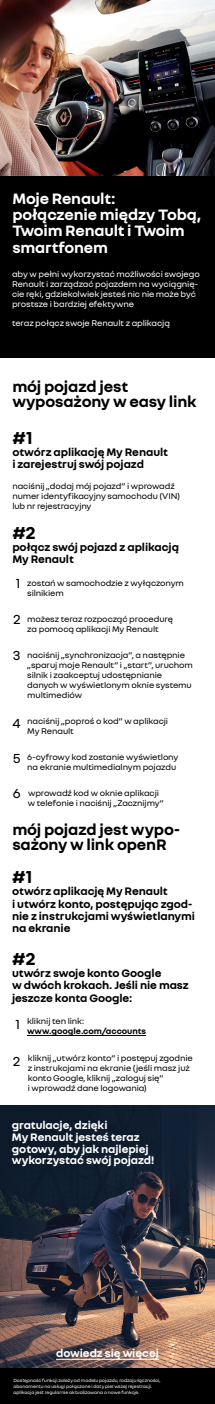
<style>
.page{position:relative;width:215px;height:1404px;background:#fff}
.page>*{position:absolute;margin:0;border:0;box-sizing:border-box;transform-origin:0 0}
.t1{font:700 18.65px "Nouvel R";color:#000}
.t2{font:700 16.45px/15.4px "Nouvel R";letter-spacing:-.01em;color:#000}
.t3{font:700 16.24px/16px "Nouvel R";letter-spacing:-.01em;color:#fff}
.t4{font:14.14px "Nouvel R";color:#000}
.t5{font:700 11.76px/12.3px "Nouvel R";letter-spacing:-.005em;color:#000}
.t6{font:700 11.76px/11.8px "Nouvel R";letter-spacing:-.005em;color:#fff}
.t7{font:8.96px/10.1px "Nouvel R";letter-spacing:-.01em;color:#000}
.t8{font:8.96px/10.1px "Nouvel R";letter-spacing:-.01em;color:#fff}
.t9{font:700 8.96px "Nouvel R";letter-spacing:-.005em;color:#000}
.t10{font:4.9px/5.9px "Nouvel R";letter-spacing:-.01em;color:#fff}
</style>
<div class="page">
<div style="left:0;top:1366px;width:214px;height:38px;background:#000"></div>
<img style="left:0;top:0;width:214px;height:176px">
<div style="left:0;top:176px;width:214px;height:181px;background:#000"></div>
<hr style="left:27px;top:1035px;width:119px;height:1px;background:#000">
<img style="left:0;top:1105px;width:214px;height:262px">
<hr style="left:56px;top:1359px;width:102px;height:1px;background:#fff">
<h3 class="t3" style="left:12px;top:190px;width:190px">Moje Renault: połączenie między Tobą,<br>Twoim Renault i Twoim smartfonem</h3>
<p class="t8" style="left:12px;top:269px;width:189px">aby w pełni wykorzystać możliwości swojego Renault i zarządzać pojazdem na wyciągnię&shy;cie ręki, gdziekolwiek jesteś nic nie może być prostsze i bardziej efektywne</p>
<p class="t8" style="left:12px;top:317px;width:159px">teraz połącz swoje Renault z aplikacją</p>
<h2 class="t2" style="left:12px;top:378px;width:185px">mój pojazd jest wyposażony w easy link</h2>
<h1 class="t1" style="left:12px;top:425px;width:22px">#1</h1>
<h3 class="t5" style="left:12px;top:445px;width:157px">otwórz aplikację My Renault i zarejestruj swój pojazd</h3>
<p class="t7" style="left:12px;top:480px;width:169px">naciśnij „dodaj mój pojazd” i wprowadź numer identyfikacyjny samochodu (VIN) lub nr rejestracyjny</p>
<h1 class="t1" style="left:12px;top:520px;width:25px">#2</h1>
<h3 class="t5" style="left:12px;top:540px;width:168px">połącz swój pojazd z aplikacją<br>My Renault</h3>
<p class="t7" style="left:27px;top:577px;width:158px">zostań w samochodzie z wyłączonym silnikiem</p>
<p class="t7" style="left:27px;top:613px;width:147px">możesz teraz rozpocząć procedurę za pomocą aplikacji My Renault</p>
<p class="t7" style="left:27px;top:649px;width:167px">naciśnij „synchronizacja”, a następnie „sparuj moje Renault” i „start”, uruchom silnik i zaakceptuj udostępnianie danych w wyświetlonym oknie systemu multimediów</p>
<p class="t7" style="left:27px;top:715px;width:142px">naciśnij „poproś o kod” w aplikacji<br>My Renault</p>
<p class="t7" style="left:27px;top:751px;width:152px">6-cyfrowy kod zostanie wyświetlony na ekranie multimedialnym pojazdu</p>
<p class="t7" style="left:28px;top:787px;width:137px">wprowadź kod w oknie aplikacji w telefonie i naciśnij „Zacznijmy”</p>
<h3 class="t4" style="left:16px;top:574px;width:6px">1</h3>
<h3 class="t4" style="left:13px;top:610px;width:9px">2</h3>
<h3 class="t4" style="left:13px;top:646px;width:9px">3</h3>
<h3 class="t4" style="left:13px;top:714px;width:10px">4</h3>
<h3 class="t4" style="left:13px;top:750px;width:9px">5</h3>
<h3 class="t4" style="left:13px;top:785px;width:9px">6</h3>
<h2 class="t2" style="left:12px;top:821px;width:169px">mój pojazd jest wypo&shy;sażony w link openR</h2>
<h1 class="t1" style="left:12px;top:865px;width:22px">#1</h1>
<h3 class="t5" style="left:12px;top:885px;width:184px">otwórz aplikację My Renault<br>i utwórz konto, postępując zgod&shy;nie z instrukcjami wyświetlanymi na ekranie</h3>
<h1 class="t1" style="left:12px;top:946px;width:25px">#2</h1>
<h3 class="t5" style="left:12px;top:966px;width:178px">utwórz swoje konto Google<br>w dwóch krokach. Jeśli nie masz jeszcze konta Google:</h3>
<p class="t7" style="left:27px;top:1015px;width:58px">kliknij ten link:</p>
<p class="t9" style="left:27px;top:1025px;width:120px">www.google.com/accounts</p>
<p class="t7" style="left:28px;top:1053px;width:166px">kliknij „utwórz konto” i postępuj zgodnie z instrukcjami na ekranie (jeśli masz już konto Google, kliknij „zaloguj się”<br>i wprowadź dane logowania)</p>
<h3 class="t4" style="left:16px;top:1015px;width:6px">1</h3>
<h3 class="t4" style="left:13px;top:1052px;width:9px">2</h3>
<h3 class="t6" style="left:12px;top:1119px;width:144px">gratulacje, dzięki<br>My Renault jesteś teraz gotowy, aby jak najlepiej wykorzystać swój pojazd!</h3>
<h3 class="t6" style="left:56px;top:1347px;width:104px">dowiedz się więcej</h3>
<p class="t10" style="left:13px;top:1377px;width:148px">Dostępność funkcji zależy od modelu pojazdu, rodzaju łączności, abonamentu na usługi połączone i daty pierwszej rejestracji. aplikacja jest regularnie aktualizowana o nowe funkcje.</p>
</div>
